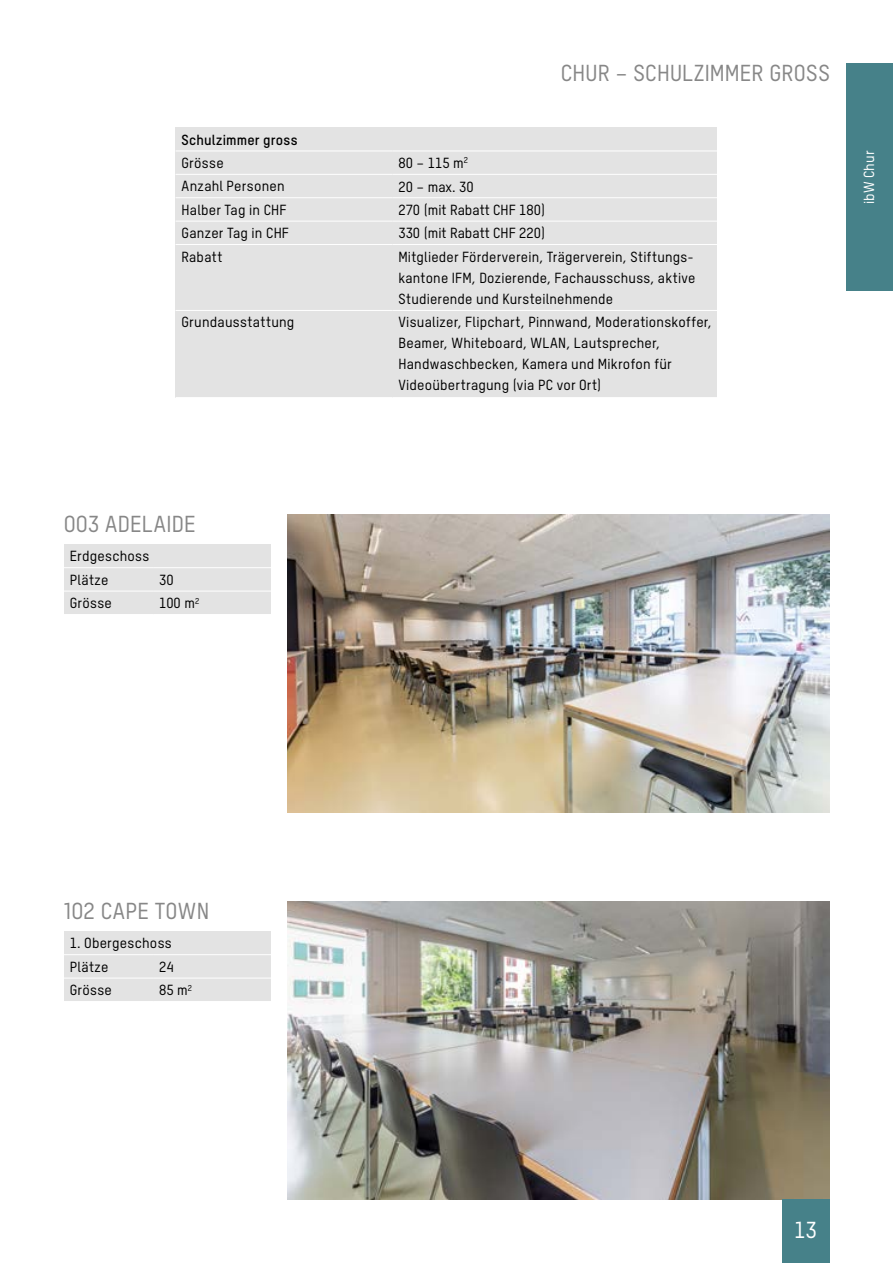
<style>
.page{position:relative;width:893px;height:1263px;background:#fff}
.page>*{position:absolute;margin:0;border:0;box-sizing:border-box;transform-origin:0 0}
.t1{font:22.5px "T Star Medium";letter-spacing:.015em;color:#878787}
.t2{font:22.5px "T Star Medium";color:#fff}
.t3{font:14.25px/21px "T Star Medium";letter-spacing:.015em;color:#000}
.t4{font:14.25px "T Star Bold";letter-spacing:.015em;color:#000}
.t5{font:14.25px "T Star Medium";letter-spacing:.01em;color:#fff}
</style>
<div class="page">
<div style="left:846px;top:64px;width:47px;height:227px;background:#468189"></div>
<img style="left:287px;top:901px;width:542px;height:298px">
<img style="left:287px;top:514px;width:542px;height:298px">
<div style="left:782px;top:1199px;width:47px;height:64px;background:#468189"></div>
<div style="left:176px;top:128px;width:541px;height:270px;background:#e3e3e3"></div>
<hr style="left:176px;top:174px;width:216px;height:1px;background:#fff">
<hr style="left:392px;top:174px;width:328px;height:1px;background:#fff">
<hr style="left:176px;top:197px;width:216px;height:1px;background:#fff">
<hr style="left:392px;top:197px;width:328px;height:1px;background:#fff">
<hr style="left:176px;top:221px;width:216px;height:1px;background:#fff">
<hr style="left:392px;top:221px;width:328px;height:1px;background:#fff">
<hr style="left:176px;top:244px;width:216px;height:1px;background:#fff">
<hr style="left:392px;top:244px;width:328px;height:1px;background:#fff">
<hr style="left:176px;top:310px;width:216px;height:1px;background:#fff">
<hr style="left:392px;top:310px;width:328px;height:1px;background:#fff">
<hr style="left:176px;top:397px;width:216px;height:1px;background:#fff">
<hr style="left:392px;top:397px;width:328px;height:1px;background:#fff">
<hr style="left:176px;top:151px;width:216px;height:1px;background:#fff">
<hr style="left:392px;top:151px;width:328px;height:1px;background:#fff">
<div style="left:64px;top:544px;width:206px;height:70px;background:#e3e3e3"></div>
<div style="left:64px;top:931px;width:206px;height:70px;background:#e3e3e3"></div>
<hr style="left:64px;top:591px;width:89px;height:1px;background:#fff">
<hr style="left:153px;top:591px;width:119px;height:1px;background:#fff">
<hr style="left:64px;top:567px;width:89px;height:1px;background:#fff">
<hr style="left:153px;top:567px;width:119px;height:1px;background:#fff">
<hr style="left:64px;top:978px;width:89px;height:1px;background:#fff">
<hr style="left:153px;top:978px;width:119px;height:1px;background:#fff">
<hr style="left:64px;top:954px;width:89px;height:1px;background:#fff">
<hr style="left:153px;top:954px;width:119px;height:1px;background:#fff">
<h1 class="t1" style="left:561px;top:59px;width:271px">CHUR – SCHULZIMMER GROSS</h1>
<p class="t4" style="left:182px;top:131px;width:117px">Schulzimmer gross</p>
<p class="t3" style="left:182px;top:152px;width:44px">Grösse</p>
<p class="t3" style="left:398px;top:152px;width:71px">80 – 115 m<sup>2</sup></p>
<p class="t3" style="left:182px;top:175px;width:105px">Anzahl Personen</p>
<p class="t3" style="left:398px;top:176px;width:77px">20 – max. 30</p>
<p class="t3" style="left:182px;top:199px;width:106px">Halber Tag in CHF</p>
<p class="t3" style="left:398px;top:199px;width:148px">270 (mit Rabatt CHF 180)</p>
<p class="t3" style="left:182px;top:222px;width:109px">Ganzer Tag in CHF</p>
<p class="t3" style="left:398px;top:222px;width:148px">330 (mit Rabatt CHF 220)</p>
<p class="t3" style="left:182px;top:246px;width:42px">Rabatt</p>
<p class="t3" style="left:398px;top:246px;width:299px">Mitglieder Förderverein, Trägerverein, Stiftungs&shy;kantone IFM, Dozierende, Fachausschuss, aktive<br>Studierende und Kursteilnehmende</p>
<p class="t3" style="left:182px;top:312px;width:114px">Grundausstattung</p>
<p class="t3" style="left:398px;top:312px;width:315px">Visualizer, Flipchart, Pinnwand, Moderationskoffer, Beamer, Whiteboard, WLAN, Lautsprecher, Handwaschbecken, Kamera und Mikrofon für Videoübertragung (via PC vor Ort)</p>
<p class="t5" style="left:860px;top:204px;width:55px;rotate:-90deg">ibW Chur</p>
<h1 class="t1" style="left:64px;top:510px;width:133px">003 ADELAIDE</h1>
<p class="t3" style="left:70px;top:544px;width:81px;line-height:23.4px">Erdgeschoss<br>Plätze</p>
<p class="t3" style="left:159px;top:569px;width:16px">30</p>
<p class="t3" style="left:70px;top:592px;width:44px">Grösse</p>
<p class="t3" style="left:159px;top:592px;width:42px">100 m<sup>2</sup></p>
<h1 class="t1" style="left:64px;top:897px;width:147px">102 CAPE TOWN</h1>
<p class="t3" style="left:70px;top:931px;width:104px;line-height:23.4px">1. Obergeschoss<br>Plätze</p>
<p class="t3" style="left:159px;top:956px;width:16px">24</p>
<p class="t3" style="left:70px;top:979px;width:44px">Grösse</p>
<p class="t3" style="left:159px;top:979px;width:34px">85 m<sup>2</sup></p>
<h1 class="t2" style="left:794px;top:1216px;width:24px">13</h1>
</div>
